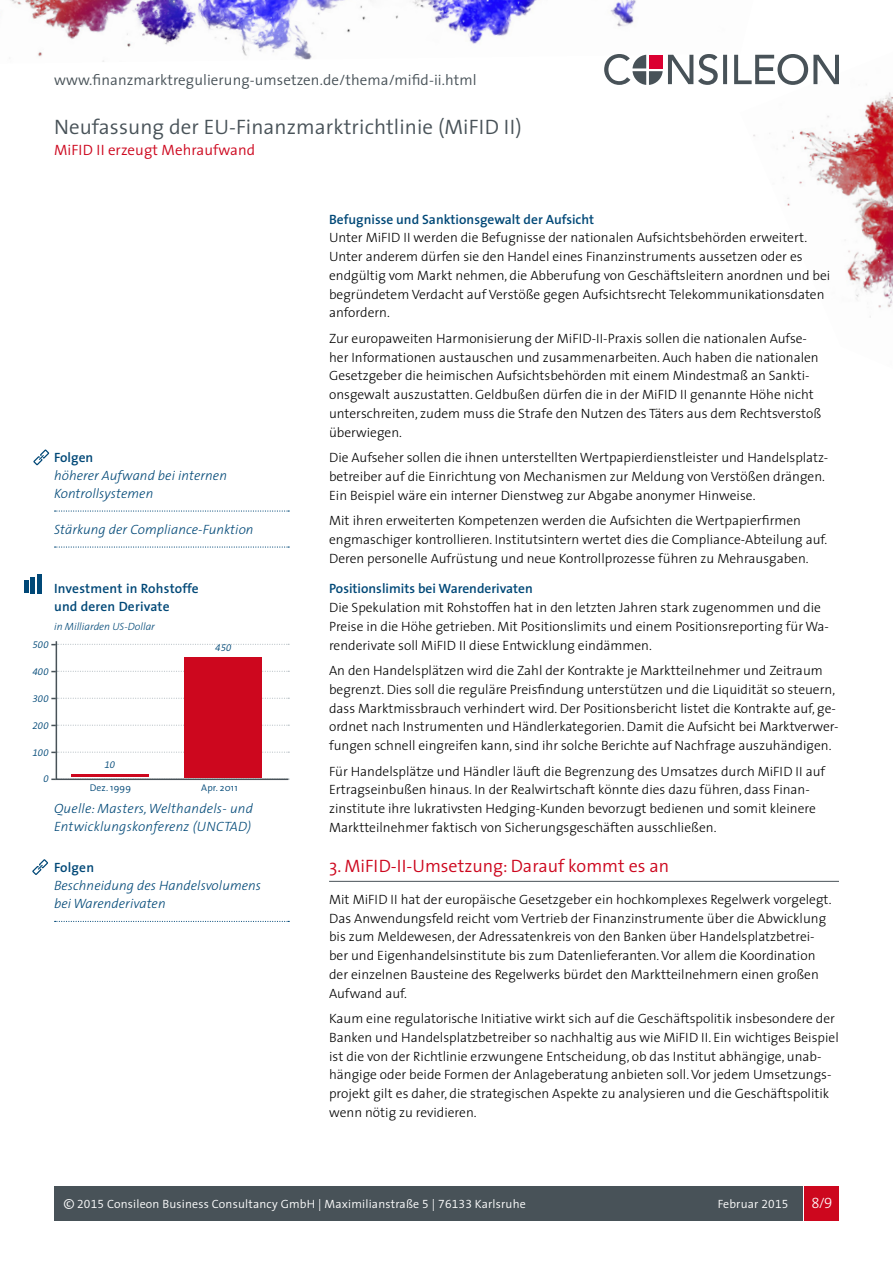
<style>
.page{position:relative;width:893px;height:1263px;background:#fff}
.page>*{position:absolute;margin:0;border:0;box-sizing:border-box;transform-origin:0 0}
.t1{font:300 21px "The Sans";letter-spacing:.005em;color:#485258}
.t2{font:300 18px "The Sans";color:#cd071e}
.t3{font:300 15px "The Sans";letter-spacing:.005em;color:#485258}
.t4{font:300 15px "The Sans";letter-spacing:.005em;color:#cd071e}
.t5{font:15px "The Sans Light Expert";color:#fff}
.t6{font:300 13.5px/18.8px "The Sans";color:#000}
.t7{font:italic 300 13.5px/18px "The Sans";letter-spacing:.005em;color:#004877}
.t8{font:600 13.5px/18px "The Sans";color:#004877}
.t9{font:300 12px "The Sans";letter-spacing:.015em;color:#fff}
.t10{font:italic 300 10.5px "The Sans";color:#004877}
.t11{font:italic 9.75px "The Sans Semi Light Expert";letter-spacing:.015em;color:#004877}
.t12{font:300 9.75px "The Sans";letter-spacing:.015em;color:#004877}
.s1{font-size:15px}
.s2{font-family:"The Sans Semi Light Expert";font-weight:400}
.s3{font-family:"The Sans Light Caps"}
</style>
<div class="page">
<img style="left:753px;top:84px;width:140px;height:234px">
<img style="left:10px;top:0;width:626px;height:62px">
<svg style="left:604px;top:54px;width:235px;height:31px"></svg>
<div style="left:649px;top:55px;width:14px;height:13px;background:#db0031"></div>
<svg style="left:55px;top:510px;width:234px;height:2px"></svg>
<svg style="left:55px;top:546px;width:234px;height:2px"></svg>
<svg style="left:33px;top:449px;width:16px;height:16px"></svg>
<div style="left:54px;top:1186px;width:748px;height:34px;background:#485258"></div>
<div style="left:805px;top:1186px;width:34px;height:34px;background:#cd071e"></div>
<hr style="left:329px;top:881px;width:510px;height:1px;background:#485258">
<hr style="left:24px;top:580px;width:4px;height:13px;background:#004877">
<hr style="left:31px;top:577px;width:4px;height:16px;background:#004877">
<hr style="left:37px;top:574px;width:4px;height:19px;background:#004877">
<svg style="left:51px;top:641px;width:239px;height:140px"></svg>
<svg style="left:55px;top:921px;width:234px;height:1px"></svg>
<svg style="left:32px;top:859px;width:16px;height:16px"></svg>
<p class="t3" style="left:54px;top:67px;width:424px">www.finanzmarktregulierung-umsetzen.de/thema/mifid-ii.html</p>
<h1 class="t1" style="left:54px;top:110px;width:469px">Neufassung der EU-Finanzmarktrichtlinie (MiFID II)</h1>
<p class="t4" style="left:54px;top:138px;width:203px">MiFID II erzeugt Mehraufwand</p>
<p class="t8" style="left:54px;top:448px;width:41px">Folgen</p>
<p class="t7" style="left:54px;top:466px;width:174px">höherer Aufwand bei internen<br>Kontrollsystemen</p>
<p class="t7" style="left:54px;top:520px;width:201px">Stärkung der Compliance-Funktion</p>
<p class="t8" style="left:54px;top:579px;width:146px">Investment in Rohstoffe und deren Derivate</p>
<p class="t10" style="left:54px;top:618px;width:102px">in Milliarden US-Dollar</p>
<p class="t11" style="left:32px;top:636px;width:18px">500</p>
<p class="t11" style="left:215px;top:639px;width:18px">450</p>
<p class="t11" style="left:32px;top:664px;width:18px">400</p>
<p class="t11" style="left:32px;top:690px;width:18px">300</p>
<p class="t11" style="left:32px;top:717px;width:18px">200</p>
<p class="t11" style="left:32px;top:744px;width:18px">100</p>
<p class="t11" style="left:43px;top:770px;width:7px">0</p>
<p class="t11" style="left:104px;top:757px;width:12px">10</p>
<p class="t12" style="left:90px;top:780px;width:43px">Dez. 1999</p>
<p class="t12" style="left:201px;top:780px;width:38px">Apr. 2011</p>
<p class="t7" style="left:54px;top:798px;width:200px;line-height:18.8px">Quelle: Masters, Welthandels- und<br>Entwicklungskonferenz (UNCTAD)</p>
<p class="t8" style="left:54px;top:858px;width:42px">Folgen</p>
<p class="t7" style="left:54px;top:876px;width:209px">Beschneidung des Handelsvolumens bei Warenderivaten</p>
<p class="t8" style="left:329px;top:210px;width:266px">Befugnisse und Sanktionsgewalt der Aufsicht</p>
<p class="t6" style="left:329px;top:228px;width:503px">Unter MiFID II werden die Befugnisse der nationalen Aufsichtsbehörden erweitert.<br>Unter anderem dürfen sie den Handel eines Finanzinstruments aussetzen oder es endgültig vom Markt nehmen, die Abberufung von Geschäftsleitern anordnen und bei begründetem Verdacht auf Verstöße gegen Aufsichtsrecht Telekommunikationsdaten anfordern.</p>
<p class="t6" style="left:329px;top:328px;width:494px">Zur europaweiten Harmonisierung der MiFID-II-Praxis sollen die nationalen Aufse&shy;her Informationen austauschen und zusammenarbeiten. Auch haben die nationalen Gesetzgeber die heimischen Aufsichtsbehörden mit einem Mindestmaß an Sankti&shy;onsgewalt auszustatten. Geldbußen dürfen die in der MiFID II genannte Höhe nicht unterschreiten, zudem muss die Strafe den Nutzen des Täters aus dem Rechtsverstoß überwiegen.</p>
<p class="t6" style="left:329px;top:448px;width:501px">Die Aufseher sollen die ihnen unterstellten Wertpapierdienstleister und Handelsplatz&shy;betreiber auf die Einrichtung von Mechanismen zur Meldung von Verstößen drängen.<br>Ein Beispiel wäre ein interner Dienstweg zur Abgabe anonymer Hinweise.</p>
<p class="t6" style="left:329px;top:511px;width:500px">Mit ihren erweiterten Kompetenzen werden die Aufsichten die Wertpapierfirmen engmaschiger kontrollieren. Institutsintern wertet dies die Compliance-Abteilung auf.<br>Deren personelle Aufrüstung und neue Kontrollprozesse führen zu Mehrausgaben.</p>
<p class="t8" style="left:329px;top:579px;width:205px">Positionslimits bei Warenderivaten</p>
<p class="t6" style="left:329px;top:598px;width:501px">Die Spekulation mit Rohstoffen hat in den letzten Jahren stark zugenommen und die<br>Preise in die Höhe getrieben. Mit Positionslimits und einem Positionsreporting für Wa&shy;renderivate soll MiFID II diese Entwicklung eindämmen.</p>
<p class="t6" style="left:329px;top:661px;width:511px">An den Handelsplätzen wird die Zahl der Kontrakte je Marktteilnehmer und Zeitraum begrenzt. Dies soll die reguläre Preisfindung unterstützen und die Liquidität so steuern, dass Marktmissbrauch verhindert wird. Der Positionsbericht listet die Kontrakte auf, ge&shy;ordnet nach Instrumenten und Händlerkategorien. Damit die Aufsicht bei Marktverwer&shy;fungen schnell eingreifen kann, sind ihr solche Berichte auf Nachfrage auszuhändigen.</p>
<p class="t6" style="left:329px;top:761px;width:498px">Für Handelsplätze und Händler läuft die Begrenzung des Umsatzes durch MiFID II auf Ertragseinbußen hinaus. In der Realwirtschaft könnte dies dazu führen, dass Finan&shy;zinstitute ihre lukrativsten Hedging-Kunden bevorzugt bedienen und somit kleinere Marktteilnehmer faktisch von Sicherungsgeschäften ausschließen.</p>
<h2 class="t2" style="left:329px;top:851px;width:342px">3. MiFID-II-Umsetzung: Darauf kommt es an</h2>
<p class="t6" style="left:329px;top:889px;width:504px">Mit MiFID II hat der europäische Gesetzgeber ein hochkomplexes Regelwerk vorgelegt.<br>Das Anwendungsfeld reicht vom Vertrieb der Finanzinstrumente über die Abwicklung bis zum Meldewesen, der Adressatenkreis von den Banken über Handelsplatzbetrei&shy;ber und Eigenhandelsinstitute bis zum Datenlieferanten. Vor allem die Koordination der einzelnen Bausteine des Regelwerks bürdet den Marktteilnehmern einen großen Aufwand auf.</p>
<p class="t6" style="left:329px;top:1009px;width:511px">Kaum eine regulatorische Initiative wirkt sich auf die Geschäftspolitik insbesondere der Banken und Handelsplatzbetreiber so nachhaltig aus wie MiFID II. Ein wichtiges Beispiel ist die von der Richtlinie erzwungene Entscheidung, ob das Institut abhängige, unab&shy;hängige oder beide Formen der Anlageberatung anbieten soll. Vor jedem Umsetzungs&shy;projekt gilt es daher, die strategischen Aspekte zu analysieren und die Geschäftspolitik wenn nötig zu revidieren.</p>
<p class="t9" style="left:64px;top:1194px;width:464px"><span class="s1">©</span> <span class="s2">2015</span> Consileon Business Consultancy GmbH | Maximilianstraße <span class="s2">5</span> | <span class="s2">76133</span> Karlsruhe</p>
<p class="t9" style="left:718px;top:1193px;width:72px">Februar <span class="s2">2015</span></p>
<p class="t5" style="left:811px;top:1191px;width:23px"><span class="s3">8</span>/9</p>
</div>
